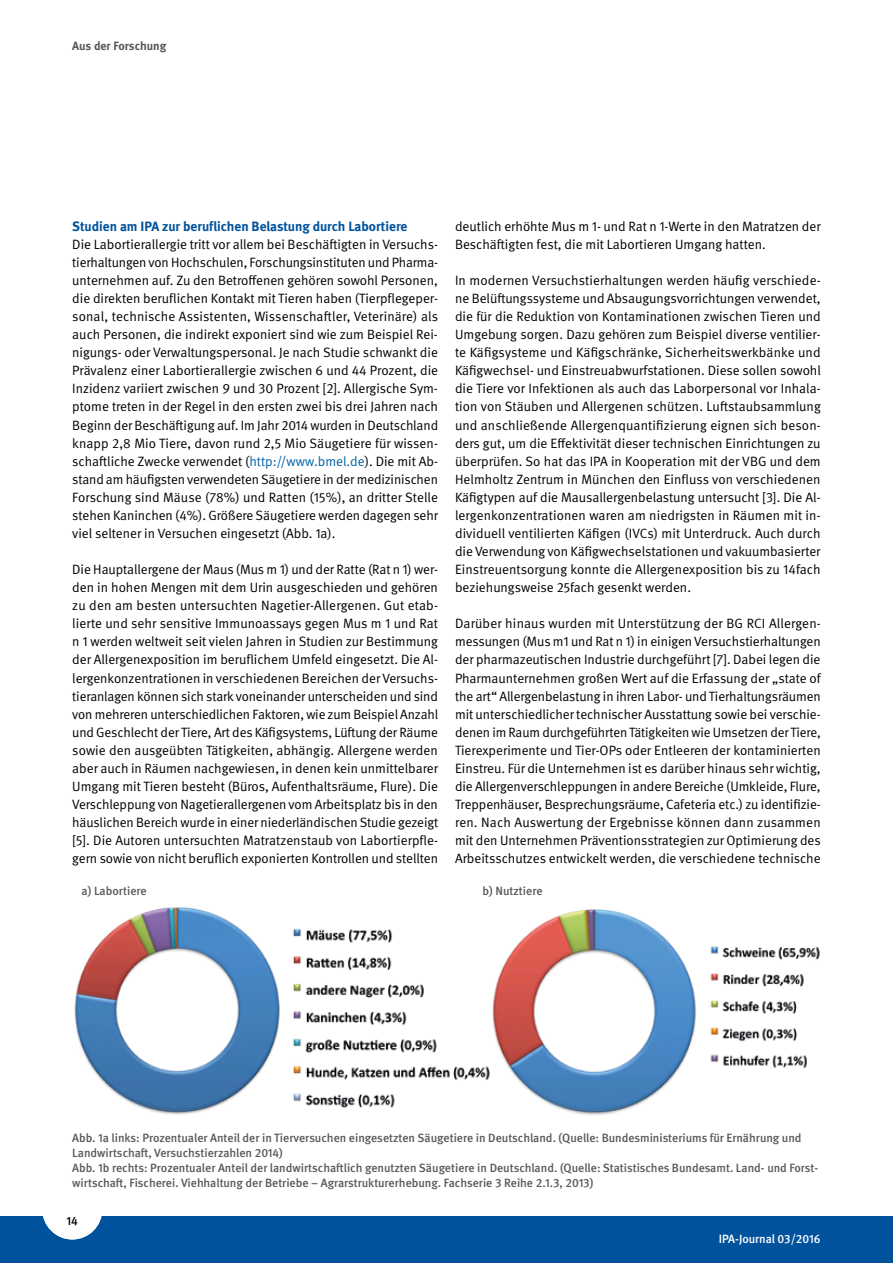
<style>
.page{position:relative;width:893px;height:1263px;background:#fff}
.page>*{position:absolute;margin:0;border:0;box-sizing:border-box;transform-origin:0 0}
.t1{font:13.5px/18px "DGUV Meta";color:#000;text-align:justify}
.t2{font:700 13.5px "DGUV Meta";color:#00529c}
.t3{font:500 12px/15px "DGUV Meta";color:#58595b}
.t4{font:500 12px "DGUV Meta";color:#fff}
.t5{font:700 12px "DGUV Meta";color:#58595b}
.t6{font:500 12px "DGUV Meta";color:#000}
.s1{color:#0064a5}
</style>
<div class="page">
<div style="left:0;top:1216px;width:893px;height:47px;background:#00529c"></div>
<div style="left:42px;top:1179px;width:60px;height:60px;background:#fff;border-radius:50%"></div>
<img style="left:74px;top:906px;width:746px;height:209px">
<p class="t5" style="left:72px;top:39px;width:96px">Aus der Forschung</p>
<p class="t2" style="left:72px;top:218px;width:337px">Studien am IPA zur beruflichen Belastung durch Labortiere</p>
<p class="t1" style="left:72px;top:235px;width:367px">Die Labortierallergie tritt vor allem bei Beschäftigten in Versuchs&shy;tierhaltungen von Hochschulen, Forschungsinstituten und Pharma&shy;unternehmen auf. Zu den Betroffenen gehören sowohl Personen, die direkten beruflichen Kontakt mit Tieren haben (Tierpflegeper&shy;sonal, technische Assistenten, Wissenschaftler, Veterinäre) als auch Personen, die indirekt exponiert sind wie zum Beispiel Rei&shy;nigungs- oder Verwaltungspersonal. Je nach Studie schwankt die Prävalenz einer Labortierallergie zwischen 6 und 44 Prozent, die Inzidenz variiert zwischen 9 und 30 Prozent [2]. Allergische Sym&shy;ptome treten in der Regel in den ersten zwei bis drei Jahren nach Beginn der Beschäftigung auf. Im Jahr 2014 wurden in Deutschland knapp 2,8 Mio Tiere, davon rund 2,5 Mio Säugetiere für wissen&shy;schaftliche Zwecke verwendet (<span class="s1">http://www.bmel.de</span>). Die mit Ab&shy;stand am häufigsten verwendeten Säugetiere in der medizinischen Forschung sind Mäuse (78%) und Ratten (15%), an dritter Stelle stehen Kaninchen (4%). Größere Säugetiere werden dagegen sehr viel seltener in Versuchen eingesetzt (Abb. 1a).</p>
<p class="t1" style="left:72px;top:561px;width:368px">Die Hauptallergene der Maus (Mus m 1) und der Ratte (Rat n 1) wer&shy;den in hohen Mengen mit dem Urin ausgeschieden und gehören zu den am besten untersuchten Nagetier-Allergenen. Gut etab&shy;lierte und sehr sensitive Immunoassays gegen Mus m 1 und Rat n 1 werden weltweit seit vielen Jahren in Studien zur Bestimmung der Allergenexposition im beruflichem Umfeld eingesetzt. Die Al&shy;lergenkonzentrationen in verschiedenen Bereichen der Versuchs&shy;tieranlagen können sich stark voneinander unterscheiden und sind von mehreren unterschiedlichen Faktoren, wie zum Beispiel Anzahl und Geschlecht der Tiere, Art des Käfigsystems, Lüftung der Räume sowie den ausgeübten Tätigkeiten, abhängig. Allergene werden aber auch in Räumen nachgewiesen, in denen kein unmittelbarer Umgang mit Tieren besteht (Büros, Aufenthaltsräume, Flure). Die Verschleppung von Nagetierallergenen vom Arbeitsplatz bis in den häuslichen Bereich wurde in einer niederländischen Studie gezeigt [5]. Die Autoren untersuchten Matratzenstaub von Labortierpfle&shy;gern sowie von nicht beruflich exponierten Kontrollen und stellten</p>
<p class="t1" style="left:455px;top:217px;width:367px">deutlich erhöhte Mus m 1- und Rat n 1-Werte in den Matratzen der<br>Beschäftigten fest, die mit Labortieren Umgang hatten.</p>
<p class="t1" style="left:455px;top:272px;width:367px">In modernen Versuchstierhaltungen werden häufig verschiede&shy;ne Belüftungssysteme und Absaugungsvorrichtungen verwendet, die für die Reduktion von Kontaminationen zwischen Tieren und Umgebung sorgen. Dazu gehören zum Beispiel diverse ventilier&shy;te Käfigsysteme und Käfigschränke, Sicherheitswerkbänke und Käfigwechsel- und Einstreuabwurfstationen. Diese sollen sowohl die Tiere vor Infektionen als auch das Laborpersonal vor Inhala&shy;tion von Stäuben und Allergenen schützen. Luftstaubsammlung und anschließende Allergenquantifizierung eignen sich beson&shy;ders gut, um die Effektivität dieser technischen Einrichtungen zu überprüfen. So hat das IPA in Kooperation mit der VBG und dem Helmholtz Zentrum in München den Einfluss von verschiedenen Käfigtypen auf die Mausallergenbelastung untersucht [3]. Die Al&shy;lergenkonzentrationen waren am niedrigsten in Räumen mit in&shy;dividuell ventilierten Käfigen (IVCs) mit Unterdruck. Auch durch die Verwendung von Käfigwechselstationen und vakuumbasierter Einstreuentsorgung konnte die Allergenexposition bis zu 14fach beziehungsweise 25fach gesenkt werden.</p>
<p class="t1" style="left:455px;top:615px;width:367px">Darüber hinaus wurden mit Unterstützung der BG RCI Allergen&shy;messungen (Mus m1 und Rat n 1) in einigen Versuchstierhaltungen der pharmazeutischen Industrie durchgeführt [7]. Dabei legen die Pharmaunternehmen großen Wert auf die Erfassung der „state of the art“ Allergenbelastung in ihren Labor- und Tierhaltungsräumen mit unterschiedlicher technischer Ausstattung sowie bei verschie&shy;denen im Raum durchgeführten Tätigkeiten wie Umsetzen der Tiere, Tierexperimente und Tier-OPs oder Entleeren der kontaminierten Einstreu. Für die Unternehmen ist es darüber hinaus sehr wichtig, die Allergenverschleppungen in andere Bereiche (Umkleide, Flure, Treppenhäuser, Besprechungsräume, Cafeteria etc.) zu identifizie&shy;ren. Nach Auswertung der Ergebnisse können dann zusammen mit den Unternehmen Präventionsstrategien zur Optimierung des Arbeitsschutzes entwickelt werden, die verschiedene technische</p>
<p class="t3" style="left:82px;top:884px;width:67px">a) Labortiere</p>
<p class="t3" style="left:483px;top:884px;width:61px">b) Nutztiere</p>
<p class="t3" style="left:72px;top:1131px;width:747px">Abb. 1a links: Prozentualer Anteil der in Tierversuchen eingesetzten Säugetiere in Deutschland. (Quelle: Bundesministeriums für Ernährung und Landwirtschaft, Versuchstierzahlen 2014)<br>Abb. 1b rechts: Prozentualer Anteil der landwirtschaftlich genutzten Säugetiere in Deutschland. (Quelle: Statistisches Bundesamt. Land- und Forst&shy;wirtschaft, Fischerei. Viehhaltung der Betriebe – Agrarstrukturerhebung. Fachserie 3 Reihe 2.1.3, 2013)</p>
<p class="t6" style="left:67px;top:1213px;width:13px">14</p>
<p class="t4" style="left:719px;top:1232px;width:103px">IPA-Journal 03/2016</p>
</div>
